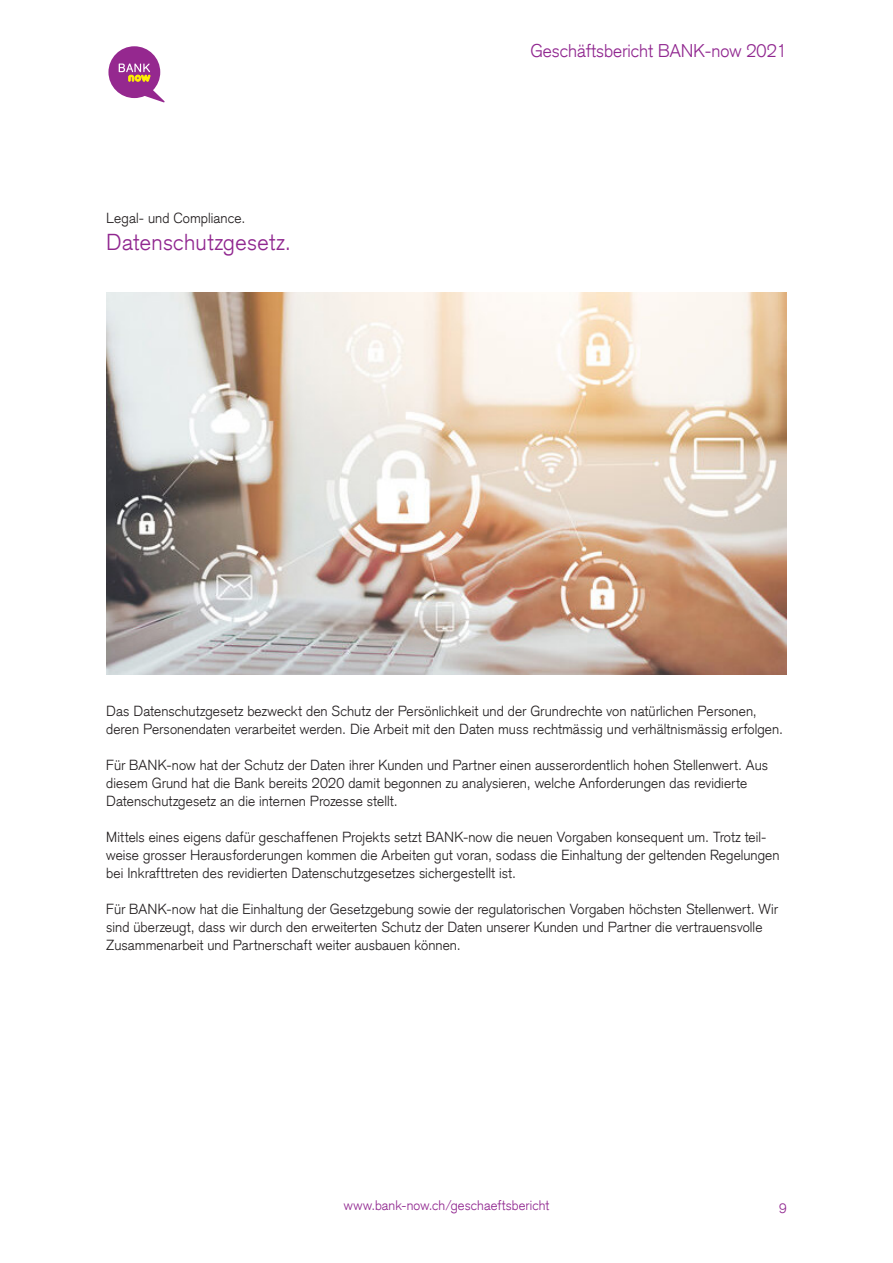
<style>
.page{position:relative;width:893px;height:1263px;background:#fff}
.page>*{position:absolute;margin:0;border:0;box-sizing:border-box;transform-origin:0 0}
.t1{font:300 22.5px "Credit Suisse Type";letter-spacing:.015em;color:#90268f}
.t2{font:300 18px "Credit Suisse Type";color:#90268f}
.t3{font:300 14.25px/18px "Credit Suisse Type";letter-spacing:.005em;color:#231f20}
.t4{font:300 13.5px "Credit Suisse Type";letter-spacing:.005em;color:#90268f}
</style>
<div class="page">
<svg style="left:108px;top:46px;width:57px;height:56px"></svg>
<img style="left:106px;top:292px;width:681px;height:383px">
<p class="t3" style="left:106px;top:209px;width:141px">Legal- und Compliance.</p>
<p class="t1" style="left:106px;top:228px;width:186px">Datenschutzgesetz.</p>
<p class="t2" style="left:531px;top:40px;width:258px">Geschäftsbericht BANK-now 2021</p>
<p class="t3" style="left:106px;top:702px;width:678px">Das Datenschutzgesetz bezweckt den Schutz der Persönlichkeit und der Grundrechte von natürlichen Personen, deren Personendaten verarbeitet werden. Die Arbeit mit den Daten muss rechtmässig und verhältnismässig erfolgen.</p>
<p class="t3" style="left:106px;top:756px;width:663px">Für BANK-now hat der Schutz der Daten ihrer Kunden und Partner einen ausserordentlich hohen Stellenwert. Aus diesem Grund hat die Bank bereits 2020 damit begonnen zu analysieren, welche Anforderungen das revidierte<br>Datenschutzgesetz an die internen Prozesse stellt.</p>
<p class="t3" style="left:106px;top:828px;width:675px">Mittels eines eigens dafür geschaffenen Projekts setzt BANK-now die neuen Vorgaben konsequent um. Trotz teil&shy;weise grosser Herausforderungen kommen die Arbeiten gut voran, sodass die Einhaltung der geltenden Regelungen bei Inkrafttreten des revidierten Datenschutzgesetzes sichergestellt ist.</p>
<p class="t3" style="left:106px;top:900px;width:673px">Für BANK-now hat die Einhaltung der Gesetzgebung sowie der regulatorischen Vorgaben höchsten Stellenwert. Wir sind überzeugt, dass wir durch den erweiterten Schutz der Daten unserer Kunden und Partner die vertrauensvolle<br>Zusammenarbeit und Partnerschaft weiter ausbauen können.</p>
<p class="t4" style="left:344px;top:1197px;width:207px">www.bank-now.ch/geschaeftsbericht</p>
<p class="t4" style="left:779px;top:1200px;width:9px">9</p>
</div>
